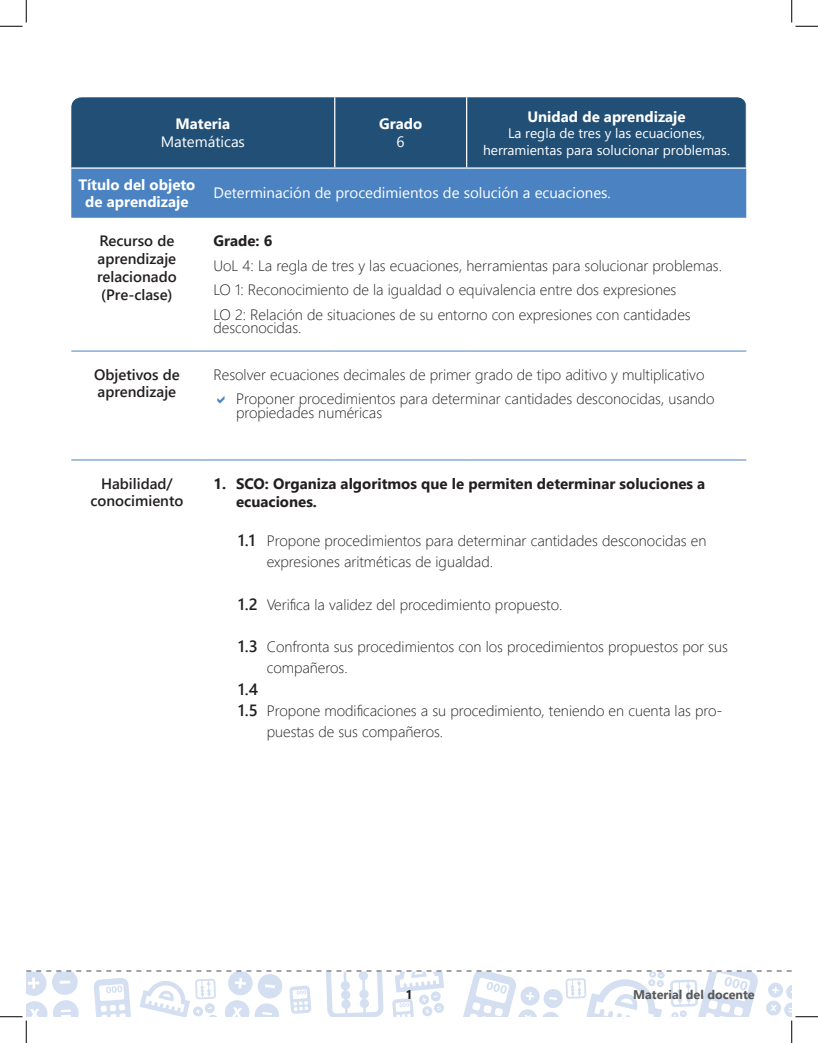
<style>
.page{position:relative;width:818px;height:1043px;background:#fff}
.page>*{position:absolute;margin:0;border:0;box-sizing:border-box;transform-origin:0 0}
.t1{font:600 16.25px "Segoe UI";color:#231f20}
.Bloque_texto_01{font:300 15px/21.2px "Segoe UI";color:#231f20}
.Titulo_01{font:600 15px/18px "Segoe UI";color:#231f20}
.Bloque_texto_01-2{font:700 15px/18px "Segoe UI";color:#231f20}
.Bloque_texto_01-3{font:15px/17.5px "Segoe UI";color:#fff;text-align:center}
.Bloque_texto_01-4{font:700 15px/17.5px "Segoe UI";color:#fff;text-align:center}
.Bloque_texto_01-5{font:13.75px/16.5px "Segoe UI";color:#fff;text-align:center}
.t2{font:700 12.5px "Segoe UI";color:#57585a}
.t3{font:700 12.5px "Segoe UI";color:#231f20}
.s1{font-weight:700}
.s2{font-weight:400}
.s3{font-weight:600;font-size:16.25px}
</style>
<div class="page">
<div style="left:71px;top:97px;width:674px;height:70px;background:#224f75"></div>
<div style="left:71px;top:169px;width:675px;height:49px;background:#4a82c2"></div>
<hr style="left:334px;top:97px;width:1px;height:70px;background:#fff">
<hr style="left:466px;top:97px;width:1px;height:70px;background:#fff">
<hr style="left:71px;top:351px;width:132px;height:1px;background:#4a82c2">
<hr style="left:203px;top:351px;width:132px;height:1px;background:#4a82c2">
<hr style="left:335px;top:351px;width:131px;height:1px;background:#4a82c2">
<hr style="left:466px;top:351px;width:280px;height:1px;background:#4a82c2">
<hr style="left:71px;top:459px;width:132px;height:1px;background:#4a82c2">
<hr style="left:203px;top:459px;width:132px;height:1px;background:#4a82c2">
<hr style="left:335px;top:459px;width:131px;height:1px;background:#4a82c2">
<hr style="left:466px;top:459px;width:280px;height:1px;background:#4a82c2">
<svg style="left:0;top:0;width:27px;height:27px"></svg>
<svg style="left:791px;top:0;width:27px;height:27px"></svg>
<svg style="left:0;top:970px;width:818px;height:72px"></svg>
<p class="Bloque_texto_01-3" style="left:161px;top:115px;width:86px"><span class="s1">Materia<br></span>Matemáticas</p>
<p class="Bloque_texto_01-4" style="left:379px;top:115px;width:45px">Grado<br><span class="s2">6</span></p>
<p class="Bloque_texto_01-4" style="left:527px;top:107px;width:160px">Unidad de aprendizaje</p>
<p class="Bloque_texto_01-5" style="left:483px;top:125px;width:248px">La regla de tres y las ecuaciones, herramientas para solucionar problemas.</p>
<p class="Bloque_texto_01-4" style="left:78px;top:175px;width:119px">Título del objeto de aprendizaje</p>
<p class="Bloque_texto_01-3" style="left:213px;top:184px;width:399px">Determinación de procedimientos de solución a ecuaciones.</p>
<p class="Titulo_01" style="left:97px;top:232px;width:81px">Recurso de aprendizaje relacionado (Pre-clase)</p>
<p class="Bloque_texto_01-2" style="left:213px;top:232px;width:60px">Grade: 6</p>
<p class="Bloque_texto_01" style="left:213px;top:254px;width:510px">UoL 4: La regla de tres y las ecuaciones, herramientas para solucionar problemas.</p>
<p class="Bloque_texto_01" style="left:213px;top:278px;width:464px">LO 1: Reconocimiento de la igualdad o equivalencia entre dos expresiones</p>
<p class="Bloque_texto_01" style="left:213px;top:307px;width:478px;line-height:13.8px">LO 2: Relación de situaciones de su entorno con expresiones con cantidades desconocidas.</p>
<p class="Titulo_01" style="left:94px;top:365px;width:87px;line-height:17.5px">Objetivos de aprendizaje</p>
<p class="Bloque_texto_01" style="left:213px;top:363px;width:492px">Resolver ecuaciones decimales de primer grado de tipo aditivo y multiplicativo</p>
<p class="Bloque_texto_01" style="left:236px;top:391px;width:480px;line-height:13.8px">Proponer procedimientos para determinar cantidades desconocidas, usando propiedades numéricas</p>
<p class="Titulo_01" style="left:90px;top:474px;width:94px;line-height:17.5px;text-align:center">Habilidad/ conocimiento</p>
<p class="Bloque_texto_01-2" style="left:236px;top:474px;width:471px;text-indent:-22px">1. SCO: Organiza algoritmos que le permiten determinar soluciones a ecuaciones.</p>
<p class="Bloque_texto_01" style="left:267px;top:529px;width:441px;text-indent:-28px"><span class="s3">1.1</span> Propone procedimientos para determinar cantidades desconocidas en expresiones aritméticas de igualdad.</p>
<p class="Bloque_texto_01" style="left:238px;top:593px;width:325px"><span class="s3">1.2</span> Verifica la validez del procedimiento propuesto.</p>
<p class="Bloque_texto_01" style="left:267px;top:635px;width:462px;text-indent:-28px"><span class="s3">1.3</span> Confronta sus procedimientos con los procedimientos propuestos por sus compañeros.</p>
<p class="t1" style="left:238px;top:676px;width:21px">1.4</p>
<p class="Bloque_texto_01" style="left:267px;top:699px;width:457px;text-indent:-28px"><span class="s3">1.5</span> Propone modificaciones a su procedimiento, teniendo en cuenta las pro&shy;puestas de sus compañeros.</p>
<p class="t3" style="left:405px;top:984px;width:9px">1</p>
<p class="t2" style="left:633px;top:984px;width:123px">Material del docente</p>
</div>
